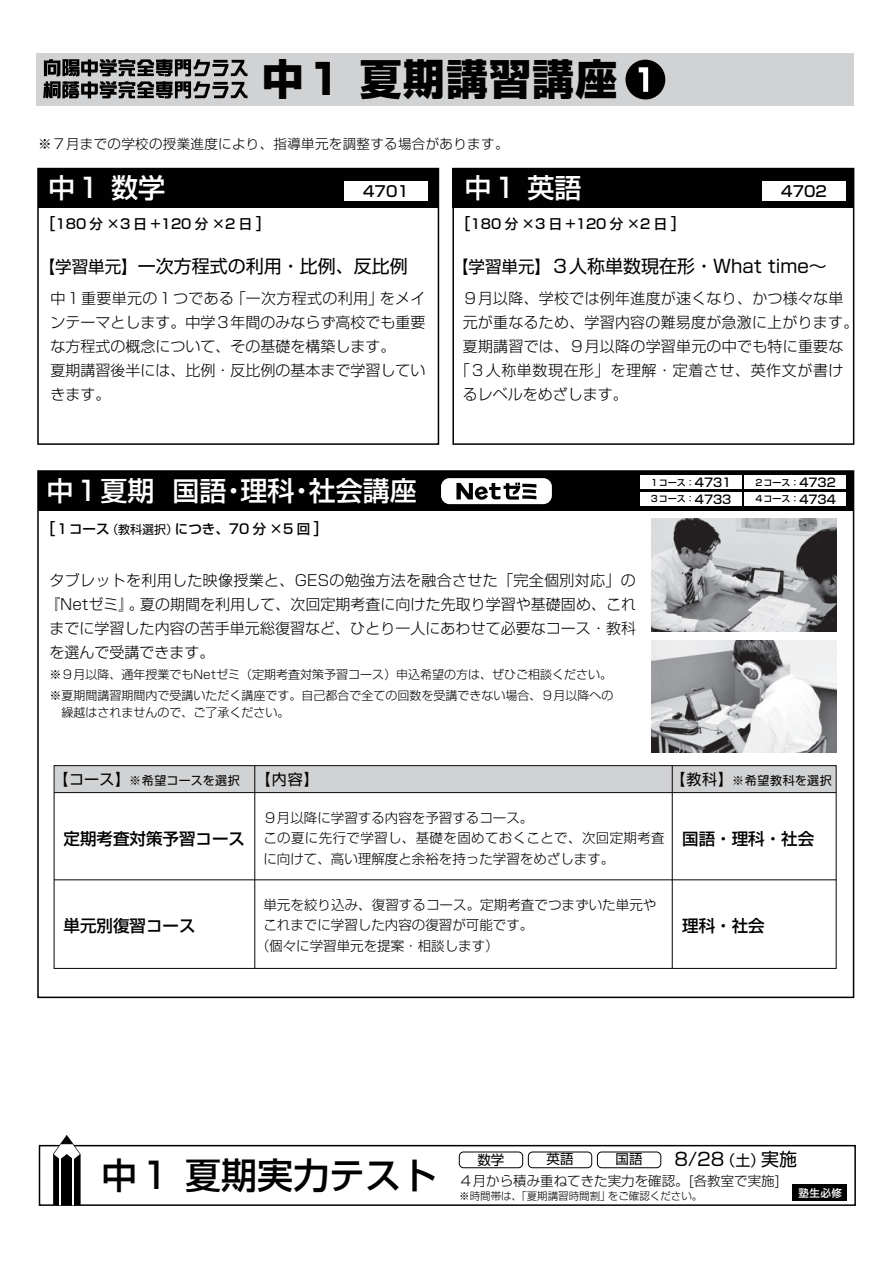
<style>
.page{position:relative;width:893px;height:1263px;background:#fff}
.page>*{position:absolute;margin:0;border:0;box-sizing:border-box;transform-origin:0 0}
.t1{font:800 42px "Shin Go Pro";letter-spacing:.025em;color:#010101}
.t2{font:500 36px "Shin Go Pro";color:#010101}
.t3{font:500 27px "Shin Go Pro";color:#fff}
.t4{font:18px "Shin Go Pro";color:#010101}
.t5{font:500 16.5px "Shin Go Pro";color:#010101}
.t6{font:300 15px/24px "Shin Go Pro";letter-spacing:.005em;color:#010101}
.t7{font:300 15px "Shin Go Pro";letter-spacing:.04em;color:#010101}
.t8{font:15px "Shin Go Pro";color:#010101}
.t9{font:500 15px "Shin Go Pro";color:#010101}
.t10{font:300 13.5px/20.7px "Shin Go Pro";color:#010101}
.t11{font:500 13.5px "Shin Go Pro";color:#010101}
.t12{font:300 13.5px "Shin Go Pro";letter-spacing:.025em;color:#010101}
.t13{font:13.5px "Shin Go Pro";color:#010101}
.t14{font:300 12px/21px "Shin Go Pro";color:#010101}
.t15{font:12px "Shin Go Pro";letter-spacing:.05em;color:#010101}
.t16{font:300 10.5px "Shin Go Pro";color:#010101}
.t17{font:500 10.5px "Shin Go Pro";color:#fff}
.t18{font:500 9px "Shin Go Pro";color:#010101}
.s1{font-size:16.5px}
.s2{font-weight:400;font-size:12px}
.s3{font-size:12px}
.s4{font-size:15px}
</style>
<div class="page">
<div style="left:39px;top:169px;width:399px;height:39px;background:#010101"></div>
<div style="left:453px;top:169px;width:401px;height:39px;background:#010101"></div>
<div style="left:38px;top:471px;width:816px;height:39px;background:#010101"></div>
<div style="left:37px;top:168px;width:402px;height:277px;border:2px solid #010101"></div>
<div style="left:452px;top:168px;width:402px;height:277px;border:2px solid #010101"></div>
<div style="left:39px;top:1145px;width:817px;height:61px;border:2px solid #010101"></div>
<div style="left:37px;top:53px;width:817px;height:52px;background:#d1d2d4"></div>
<svg style="left:625px;top:60px;width:40px;height:39px"></svg>
<div style="left:627px;top:61px;width:37px;height:37px;background:#010101;border-radius:50%"></div>
<svg style="left:639px;top:67px;width:9px;height:25px"></svg>
<div style="left:55px;top:766px;width:781px;height:26px;background:#d1d2d4"></div>
<svg style="left:43px;top:59px;width:205px;height:39px"></svg>
<div style="left:345px;top:181px;width:83px;height:19px;background:#fff"></div>
<div style="left:762px;top:181px;width:83px;height:19px;background:#fff"></div>
<div style="left:640px;top:475px;width:101px;height:14px;background:#fff"></div>
<div style="left:744px;top:475px;width:101px;height:14px;background:#fff"></div>
<div style="left:640px;top:492px;width:101px;height:14px;background:#fff"></div>
<div style="left:744px;top:492px;width:101px;height:14px;background:#fff"></div>
<div style="left:54px;top:765px;width:782px;height:204px;border:1px solid #060303"></div>
<hr style="left:54px;top:879px;width:782px;height:1px;background:#060303">
<hr style="left:54px;top:792px;width:782px;height:1px;background:#060303">
<hr style="left:672px;top:766px;width:1px;height:202px;background:#060303">
<hr style="left:254px;top:766px;width:1px;height:202px;background:#060303">
<div style="left:459px;top:1151px;width:64px;height:17px;border:1px solid #010101;border-radius:4px"></div>
<div style="left:528px;top:1151px;width:64px;height:17px;border:1px solid #010101;border-radius:4px"></div>
<div style="left:597px;top:1151px;width:64px;height:17px;border:1px solid #010101;border-radius:4px"></div>
<svg style="left:53px;top:1135px;width:27px;height:71px"></svg>
<div style="left:441px;top:478px;width:111px;height:26px;background:#fff;border-radius:9px"></div>
<svg style="left:456px;top:482px;width:80px;height:18px"></svg>
<img style="left:651px;top:519px;width:185px;height:112px">
<img style="left:651px;top:640px;width:185px;height:113px">
<div style="left:793px;top:1185px;width:54px;height:16px;background:#010101"></div>
<h1 class="t1" style="left:262px;top:46px;width:357px">中１ 夏期講習講座</h1>
<p class="t12" style="left:38px;top:132px;width:472px">※７月までの学校の授業進度により、指導単元を調整する場合があります。</p>
<h3 class="t3" style="left:48px;top:166px;width:118px">中１ 数学</h3>
<p class="t9" style="left:363px;top:179px;width:47px">4701</p>
<h3 class="t3" style="left:464px;top:166px;width:118px">中１ 英語</h3>
<p class="t9" style="left:781px;top:179px;width:47px">4702</p>
<p class="t11" style="left:48px;top:213px;width:216px"><span class="s1">[</span>180 分 ×3 日 +120 分 ×2 日 <span class="s1">]</span></p>
<p class="t11" style="left:463px;top:213px;width:216px"><span class="s1">[</span>180 分 ×3 日 +120 分 ×2 日 <span class="s1">]</span></p>
<p class="t4" style="left:452px;top:251px;width:376px"><span class="s1">【学習単元】</span>３人称単数現在形・What time～</p>
<p class="t4" style="left:39px;top:251px;width:370px"><span class="s1">【学習単元】</span>一次方程式の利用・比例、反比例</p>
<p class="t6" style="left:50px;top:285px;width:377px">中１重要単元の１つである「一次方程式の利用」をメインテーマとします。中学３年間のみならず高校でも重要な方程式の概念について、その基礎を構築します。<br>夏期講習後半には、比例・反比例の基本まで学習していきます。</p>
<p class="t6" style="left:463px;top:285px;width:382px">９月以降、学校では例年進度が速くなり、かつ様々な単</p>
<p class="t6" style="left:463px;top:309px;width:397px">元が重なるため、学習内容の難易度が急激に上がります。</p>
<p class="t6" style="left:463px;top:333px;width:382px">夏期講習では、９月以降の学習単元の中でも特に重要な</p>
<p class="t7" style="left:455px;top:358px;width:390px">「３人称単数現在形」を理解・定着させ、英作文が書け</p>
<p class="t6" style="left:463px;top:381px;width:166px">るレベルをめざします。</p>
<h3 class="t3" style="left:46px;top:468px;width:372px">中１夏期 国語・理科・社会講座</h3>
<p class="t11" style="left:48px;top:518px;width:274px"><span class="s1">[</span>１コース<span class="s2">（教科選択）</span>につき、70 分 ×5 回 <span class="s1">]</span></p>
<p class="t6" style="left:45px;top:567px;width:592px;text-align:justify">タブレットを利用した映像授業と、GESの勉強方法を融合させた「完全個別対応」の『Netゼミ』。夏の期間を利用して、次回定期考査に向けた先取り学習や基礎固め、これまでに学習した内容の苦手単元総復習など、ひとり一人にあわせて必要なコース・教科を選んで受講できます。</p>
<p class="t14" style="left:49px;top:663px;width:565px">※９月以降、通年授業でもNetゼミ（定期考査対策予習コース）申込希望の方は、ぜひご相談ください。※夏期間講習期間内で受講いただく講座です。自己都合で全ての回数を受講できない場合、９月以降への</p>
<p class="t14" style="left:49px;top:700px;width:241px">　繰越はされませんので、ご了承ください。</p>
<p class="t18" style="left:650px;top:475px;width:83px">１コース：<span class="s3">4731</span></p>
<p class="t18" style="left:754px;top:475px;width:83px">２コース：<span class="s3">4732</span></p>
<p class="t18" style="left:650px;top:492px;width:83px">３コース：<span class="s3">4733</span></p>
<p class="t18" style="left:754px;top:492px;width:83px">４コース：<span class="s3">4734</span></p>
<p class="t8" style="left:54px;top:767px;width:267px">【コース】<span class="s3">※希望コースを選択</span> 【内容】</p>
<p class="t15" style="left:670px;top:771px;width:163px"><span class="s4">【教科】</span>※希望教科を選択</p>
<p class="t5" style="left:64px;top:825px;width:183px">定期考査対策予習コース</p>
<p class="t5" style="left:64px;top:912px;width:133px">単元別復習コース</p>
<p class="t10" style="left:263px;top:805px;width:403px">９月以降に学習する内容を予習するコース。<br>この夏に先行で学習し、基礎を固めておくことで、次回定期考査に向けて、高い理解度と余裕を持った学習をめざします。</p>
<p class="t10" style="left:263px;top:893px;width:395px">単元を絞り込み、復習するコース。定期考査でつまずいた単元や</p>
<p class="t10" style="left:263px;top:913px;width:272px">これまでに学習した内容の復習が可能です。</p>
<p class="t10" style="left:256px;top:934px;width:244px">（個々に学習単元を提案・相談します）</p>
<p class="t5" style="left:682px;top:825px;width:134px">国語・理科・社会</p>
<p class="t5" style="left:682px;top:912px;width:84px">理科・社会</p>
<h2 class="t2" style="left:101px;top:1146px;width:337px">中１ 夏期実力テスト</h2>
<p class="t13" style="left:477px;top:1148px;width:28px">数学</p>
<p class="t13" style="left:547px;top:1148px;width:28px">英語</p>
<p class="t13" style="left:616px;top:1148px;width:28px">国語</p>
<p class="t4" style="left:675px;top:1145px;width:124px">8/28<span class="s4">（土）</span>実施</p>
<p class="t10" style="left:459px;top:1168px;width:322px">４月から積み重ねてきた実力を確認。[各教室で実施]</p>
<p class="t16" style="left:459px;top:1187px;width:245px">※時間帯は、「夏期講習時間割」をご確認ください。</p>
<p class="t17" style="left:798px;top:1184px;width:45px">塾生必修</p>
</div>
